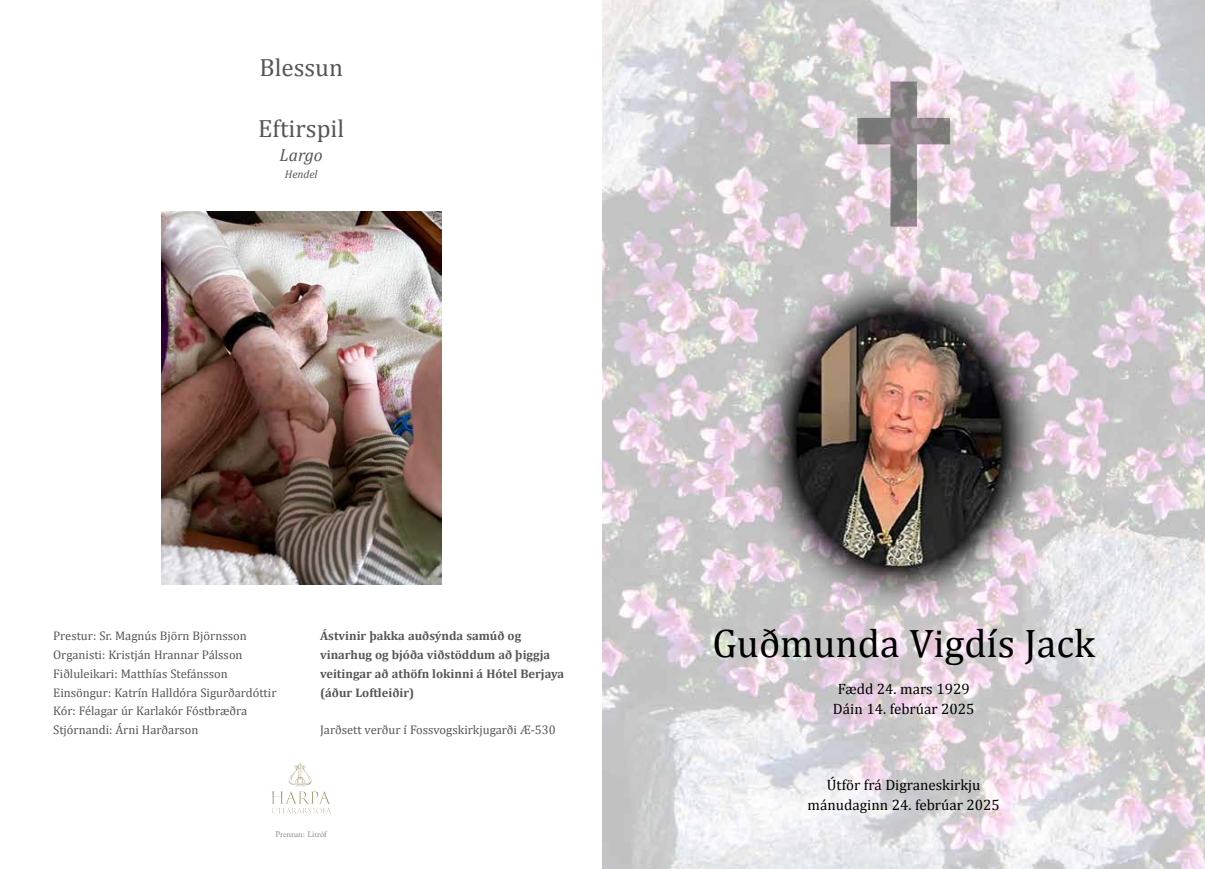
<style>
.page{position:relative;width:1205px;height:869px;background:#fff}
.page>*{position:absolute;margin:0;border:0;box-sizing:border-box;transform-origin:0 0}
.t1{font:40px "Cambria";color:#000}
.t2{font:25px "Cambria";color:#565655}
.t3{font:italic 17.5px "Cambria";letter-spacing:-.005em;color:#565655}
.t4{font:15px/20px "Cambria";color:#000;text-align:center}
.t5{font:12.5px/18.8px "Cambria";color:#565655}
.t6{font:700 12.5px/18.8px "Cambria";color:#565655}
.t7{font:italic 11.25px "Cambria";color:#565655}
.t8{font:8.75px "Adobe Garamond Pro";color:#868786}
</style>
<div class="page">
<img style="left:602px;top:0;width:603px;height:868px">
<div style="left:270px;top:760px;width:62px;height:54px;background:#000;opacity:.67"></div>
<svg style="left:857px;top:81px;width:93px;height:145px;background:#bbb2b7"></svg>
<img style="left:161px;top:211px;width:280px;height:373px">
<h2 class="t2" style="left:259px;top:53px;width:85px">Blessun</h2>
<h2 class="t2" style="left:258px;top:113px;width:88px">Eftirspil</h2>
<h3 class="t3" style="left:280px;top:143px;width:45px">Largo</h3>
<p class="t7" style="left:285px;top:166px;width:34px">Hendel</p>
<p class="t5" style="left:53px;top:626px;width:225px">Prestur: Sr. Magnús Björn Björnsson Organisti: Kristján Hrannar Pálsson Fiðluleikari: Matthías Stefánsson Einsöngur: Katrín Halldóra Sigurðardóttir Kór: Félagar úr Karlakór Fóstbræðra Stjórnandi: Árni Harðarson</p>
<p class="t6" style="left:320px;top:626px;width:245px">Ástvinir þakka auðsýnda samúð og vinarhug og bjóða viðstöddum að þiggja veitingar að athöfn lokinni á Hótel Berjaya (áður Loftleiðir)</p>
<p class="t5" style="left:320px;top:720px;width:237px">Jarðsett verður í Fossvogskirkjugarði Æ-530</p>
<p class="t8" style="left:276px;top:828px;width:53px">Prentun: Litróf</p>
<h1 class="t1" style="left:712px;top:619px;width:384px">Guðmunda Vigdís Jack</h1>
<p class="t4" style="left:833px;top:679px;width:143px">Fædd 24. mars 1929<br>Dáin 14. febrúar 2025</p>
<p class="t4" style="left:807px;top:774px;width:194px">Útför frá Digraneskirkju mánudaginn 24. febrúar 2025</p>
</div>
